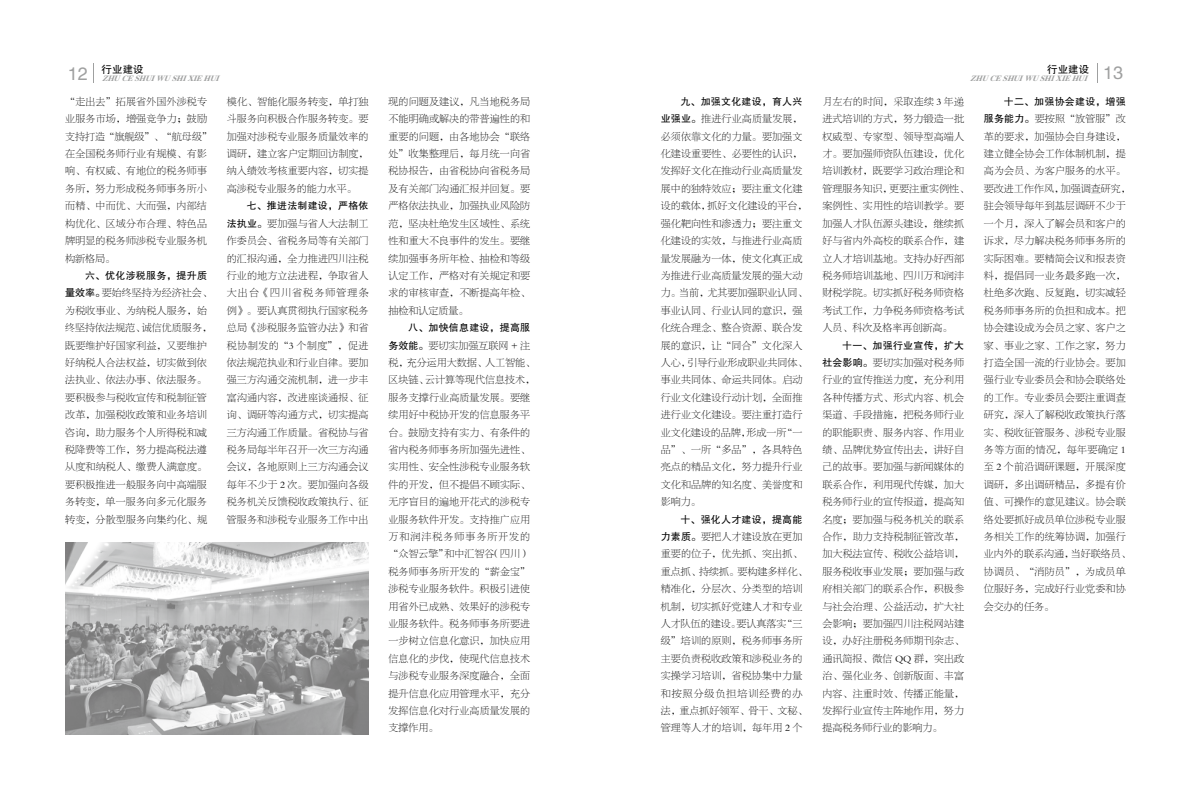
<style>
.page{position:relative;width:1191px;height:808px;background:#fff}
.page>*{position:absolute;margin:0;border:0;box-sizing:border-box;transform-origin:0 0}
.t1{font:18px "FZHTJW GB1 0";color:#9fa0a0}
.t2{font:10.5px "FZHTJW GB1 0";color:#000}
.t3{font:10px/17.4px "FZBSK GBK1 0";letter-spacing:.015em;color:#000}
.t4{font:10px "FZHTK GBK1 0";letter-spacing:.02em;color:#000}
.t5{font:italic 8px "FZXBSJW GB1 0";color:#9fa0a0}
.s1{font-family:"FZHTK GBK1 0"}
</style>
<div class="page">
<img style="left:65px;top:542px;width:304px;height:192px">
<p class="t2" style="left:102px;top:64px;width:43px">行业建设</p>
<p class="t2" style="left:1047px;top:63px;width:43px">行业建设</p>
<p class="t3" style="left:65px;top:93px;width:148px">“走出去”拓展省外国外涉税专业服务市场，增强竞争力；鼓励支持打造“旗舰级”、“航母级”在全国税务师行业有规模、有影响、有权威、有地位的税务师事务所，努力形成税务师事务所小而精、中而优、大而强，内部结构优化、区域分布合理、特色品牌明显的税务师涉税专业服务机构新格局。</p>
<p class="t4" style="left:85px;top:270px;width:123px">六、优化涉税服务，提升质</p>
<p class="t3" style="left:65px;top:284px;width:148px"><span class="s1">量效率。</span>要始终坚持为经济社会、为税收事业、为纳税人服务，始终坚持依法规范、诚信优质服务，既要维护好国家利益，又要维护好纳税人合法权益，切实做到依法执业、依法办事、依法服务。要积极参与税收宣传和税制征管改革，加强税收政策和业务培训咨询，助力服务个人所得税和减税降费等工作，努力提高税法遵从度和纳税人、缴费人满意度。要积极推进一般服务向中高端服务转变，单一服务向多元化服务转变，分散型服务向集约化、规</p>
<h1 class="t1" style="left:68px;top:64px;width:21px">12</h1>
<p class="t5" style="left:102px;top:74px;width:122px">ZHUCESHUIWUSHIXIEHUI</p>
<p class="t5" style="left:970px;top:73px;width:122px">ZHUCESHUIWUSHIXIEHUI</p>
<h1 class="t1" style="left:1103px;top:63px;width:21px">13</h1>
<p class="t3" style="left:227px;top:93px;width:143px;text-align:justify">模化、智能化服务转变，单打独斗服务向积极合作服务转变。要加强对涉税专业服务质量效率的调研，建立客户定期回访制度，纳入绩效考核重要内容，切实提高涉税专业服务的能力水平。</p>
<p class="t4" style="left:247px;top:200px;width:123px">七、推进法制建设，严格依</p>
<p class="t3" style="left:227px;top:215px;width:143px;text-align:justify"><span class="s1">法执业。</span>要加强与省人大法制工作委员会、省税务局等有关部门的汇报沟通，全力推进四川注税行业的地方立法进程，争取省人大出台《四川省税务师管理条例》。要认真贯彻执行国家税务总局《涉税服务监管办法》和省税协制发的“3 个制度”，促进依法规范执业和行业自律。要加强三方沟通交流机制，进一步丰富沟通内容，改进座谈通报、征询、调研等沟通方式，切实提高三方沟通工作质量。省税协与省税务局每半年召开一次三方沟通会议，各地原则上三方沟通会议每年不少于 2 次。要加强向各级税务机关反馈税收政策执行、征管服务和涉税专业服务工作中出</p>
<p class="t3" style="left:822px;top:93px;width:148px">月左右的时间，采取连续 3 年递进式培训的方式，努力锻造一批权威型、专家型、领导型高端人才。要加强师资队伍建设，优化培训教材，既要学习政治理论和管理服务知识，更要注重实例性、案例性、实用性的培训教学。要加强人才队伍源头建设，继续抓好与省内外高校的联系合作，建立人才培训基地。支持办好西部税务师培训基地、四川万和润沣财税学院。切实抓好税务师资格考试工作，力争税务师资格考试人员、科次及格率再创新高。</p>
<p class="t4" style="left:842px;top:340px;width:123px">十一、加强行业宣传，扩大</p>
<p class="t3" style="left:822px;top:354px;width:143px;text-align:justify"><span class="s1">社会影响。</span>要切实加强对税务师行业的宣传推送力度，充分利用各种传播方式、形式内容、机会渠道、手段措施，把税务师行业的职能职责、服务内容、作用业绩、品牌优势宣传出去，讲好自己的故事。要加强与新闻媒体的联系合作，利用现代传媒，加大税务师行业的宣传报道，提高知名度；要加强与税务机关的联系合作，助力支持税制征管改革，加大税法宣传、税收公益培训，服务税收事业发展；要加强与政府相关部门的联系合作，积极参与社会治理、公益活动，扩大社会影响；要加强四川注税网站建设，办好注册税务师期刊杂志、通讯简报、微信 QQ 群，突出政治、强化业务、创新版面、丰富内容、注重时效、传播正能量，发挥行业宣传主阵地作用，努力提高税务师行业的影响力。</p>
<p class="t3" style="left:388px;top:93px;width:143px;text-align:justify">现的问题及建议，凡当地税务局不能明确或解决的带普遍性的和重要的问题，由各地协会“联络处”收集整理后，每月统一向省税协报告，由省税协向省税务局及有关部门沟通汇报并回复。要严格依法执业，加强执业风险防范，坚决杜绝发生区域性、系统性和重大不良事件的发生。要继续加强事务所年检、抽检和等级认定工作，严格对有关规定和要求的审核审查，不断提高年检、抽检和认定质量。</p>
<p class="t4" style="left:408px;top:322px;width:123px">八、加快信息建设，提高服</p>
<p class="t3" style="left:388px;top:337px;width:148px"><span class="s1">务效能。</span>要切实加强互联网 + 注税，充分运用大数据、人工智能、区块链、云计算等现代信息技术，服务支撑行业高质量发展。要继续用好中税协开发的信息服务平台。鼓励支持有实力、有条件的省内税务师事务所加强先进性、实用性、安全性涉税专业服务软件的开发，但不提倡不顾实际、无序盲目的遍地开花式的涉税专业服务软件开发。支持推广应用万和润沣税务师事务所开发的“众智云擎”和中汇智谷（四川）税务师事务所开发的“薪金宝”涉税专业服务软件。积极引进使用省外已成熟、效果好的涉税专业服务软件。税务师事务所要进一步树立信息化意识，加快应用信息化的步伐，使现代信息技术与涉税专业服务深度融合，全面提升信息化应用管理水平，充分发挥信息化对行业高质量发展的支撑作用。</p>
<p class="t4" style="left:1003px;top:96px;width:123px">十二、加强协会建设，增强</p>
<p class="t3" style="left:984px;top:110px;width:148px"><span class="s1">服务能力。</span>要按照“放管服”改革的要求，加强协会自身建设，建立健全协会工作体制机制，提高为会员、为客户服务的水平。要改进工作作风，加强调查研究，驻会领导每年到基层调研不少于一个月，深入了解会员和客户的诉求，尽力解决税务师事务所的实际困难。要精简会议和报表资料，提倡同一业务最多跑一次，杜绝多次跑、反复跑，切实减轻税务师事务所的负担和成本。把协会建设成为会员之家、客户之家、事业之家、工作之家，努力打造全国一流的行业协会。要加强行业专业委员会和协会联络处的工作。专业委员会要注重调查研究，深入了解税收政策执行落实、税收征管服务、涉税专业服务等方面的情况，每年要确定 1至 2 个前沿调研课题，开展深度调研，多出调研精品，多提有价值、可操作的意见建议。协会联络处要抓好成员单位涉税专业服务相关工作的统筹协调，加强行业内外的联系沟通，当好联络员、协调员、“消防员”，为成员单位服好务，完成好行业党委和协会交办的任务。</p>
<p class="t4" style="left:680px;top:96px;width:123px">九、加强文化建设，育人兴</p>
<p class="t3" style="left:660px;top:110px;width:148px"><span class="s1">业强业。</span>推进行业高质量发展，必须依靠文化的力量。要加强文化建设重要性、必要性的认识，发挥好文化在推动行业高质量发展中的独特效应；要注重文化建设的载体，抓好文化建设的平台，强化靶向性和渗透力；要注重文化建设的实效，与推进行业高质量发展融为一体，使文化真正成为推进行业高质量发展的强大动力。当前，尤其要加强职业认同、事业认同、行业认同的意识，强化统合理念、整合资源、联合发展的意识，让“同合”文化深入人心，引导行业形成职业共同体、事业共同体、命运共同体。启动行业文化建设行动计划，全面推进行业文化建设。要注重打造行业文化建设的品牌，形成一所“一品”、一所“多品”，各具特色亮点的精品文化，努力提升行业文化和品牌的知名度、美誉度和影响力。</p>
<p class="t4" style="left:680px;top:514px;width:123px">十、强化人才建设，提高能</p>
<p class="t3" style="left:660px;top:528px;width:148px"><span class="s1">力素质。</span>要把人才建设放在更加重要的位子，优先抓、突出抓、重点抓、持续抓。要构建多样化、精准化，分层次、分类型的培训机制，切实抓好党建人才和专业人才队伍的建设。要认真落实“三级”培训的原则，税务师事务所主要负责税收政策和涉税业务的实操学习培训，省税协集中力量和按照分级负担培训经费的办法，重点抓好领军、骨干、文秘、管理等人才的培训，每年用 2 个</p>
</div>
